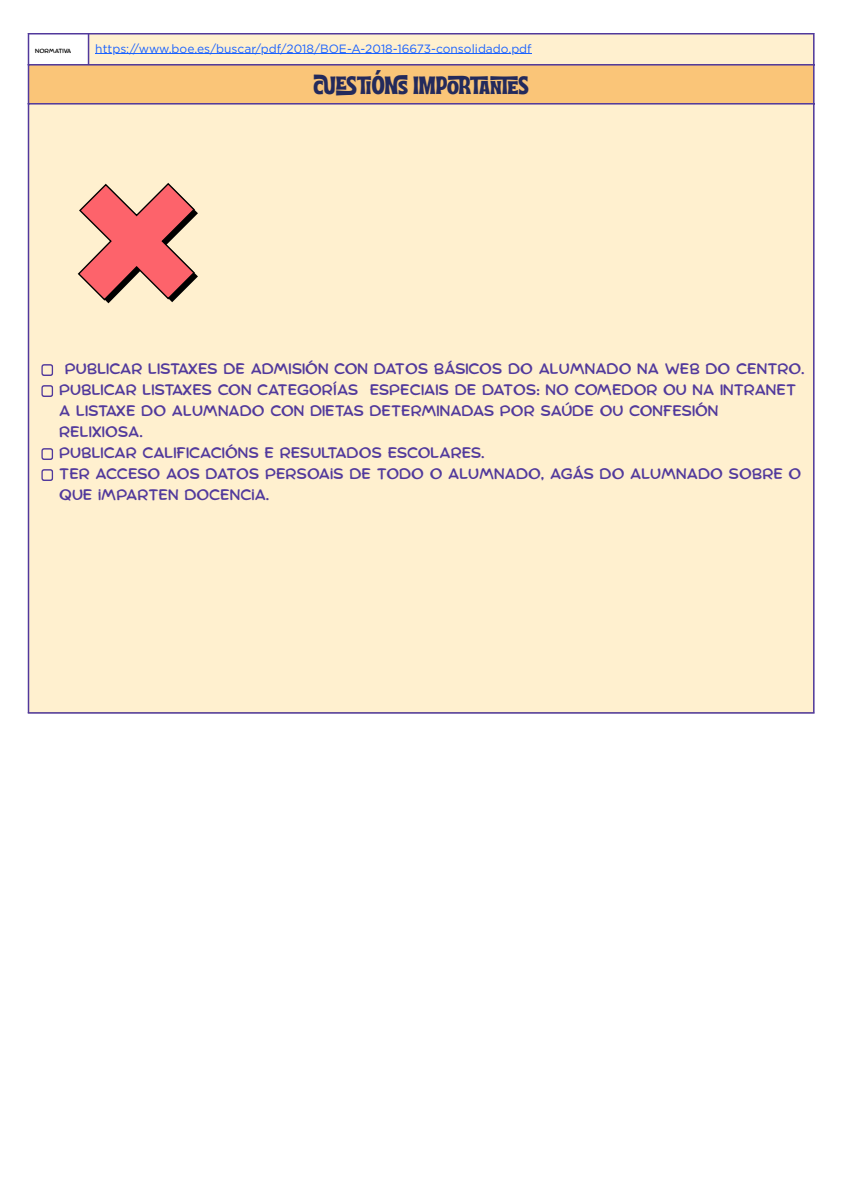
<style>
.page{position:relative;width:842px;height:1190px;background:#fff}
.page>*{position:absolute;margin:0;border:0;box-sizing:border-box;transform-origin:0 0}
.t1{font:25px "Ayr Tropika Island Int";color:#232a5c}
.t2{font:15px/21px "Comica";color:#51399c}
.t3{font:12px "Gotham";color:#1a62ff}
.t4{font:6px "Comica";letter-spacing:-.01em;color:#000}
</style>
<div class="page">
<div style="left:29px;top:35px;width:784px;height:677px;background:#fff0cf"></div>
<div style="left:28px;top:65px;width:786px;height:39px;background:#fac578"></div>
<hr style="left:95px;top:53px;width:437px;height:1px;background:#1a62ff">
<svg style="left:77px;top:182px;width:121px;height:121px;background:#e69289"></svg>
<svg style="left:41px;top:364px;width:12px;height:12px"></svg>
<svg style="left:41px;top:385px;width:12px;height:12px"></svg>
<svg style="left:41px;top:448px;width:12px;height:12px"></svg>
<svg style="left:41px;top:469px;width:12px;height:12px"></svg>
<hr style="left:28px;top:35px;width:1px;height:677px;background:#51399c">
<svg style="left:88px;top:35px;width:1px;height:29px"></svg>
<hr style="left:813px;top:35px;width:2px;height:677px;background:#51399c">
<hr style="left:28px;top:33px;width:787px;height:2px;background:#51399c">
<hr style="left:28px;top:64px;width:787px;height:2px;background:#51399c">
<hr style="left:28px;top:103px;width:787px;height:2px;background:#51399c">
<hr style="left:28px;top:712px;width:787px;height:2px;background:#51399c">
<p class="t4" style="left:35px;top:48px;width:38px">NORMATIVA</p>
<p class="t3" style="left:95px;top:41px;width:438px">https://www.boe.es/buscar/pdf/2018/BOE-A-2018-16673-consolidado.pdf</p>
<p class="t1" style="left:313px;top:62px;width:217px">CUESTIÓNS IMPORTANTE S</p>
<p class="t2" style="left:65px;top:359px;width:741px">PUBLICAR LISTAXES DE ADMISIÓN CON DATOS BÁSICOS DO ALUMNADO NA WEB DO CENTRO.</p>
<p class="t2" style="left:59px;top:380px;width:738px">PUBLICAR LISTAXES CON CATEGORÍAS ESPECIAIS DE DATOS: NO COMEDOR OU NA INTRANET<br>A LISTAXE DO ALUMNADO CON DIETAS DETERMINADAS POR SAÚDE OU CONFESIÓN<br>RELIXIOSA.</p>
<p class="t2" style="left:59px;top:443px;width:427px">PUBLICAR CALIFICACIÓNS E RESULTADOS ESCOLARES.</p>
<p class="t2" style="left:59px;top:464px;width:744px">TER ACCESO AOS DATOS PERSOAIS DE TODO O ALUMNADO, AGÁS DO ALUMNADO SOBRE O<br>QUE IMPARTEN DOCENCIA.</p>
</div>
